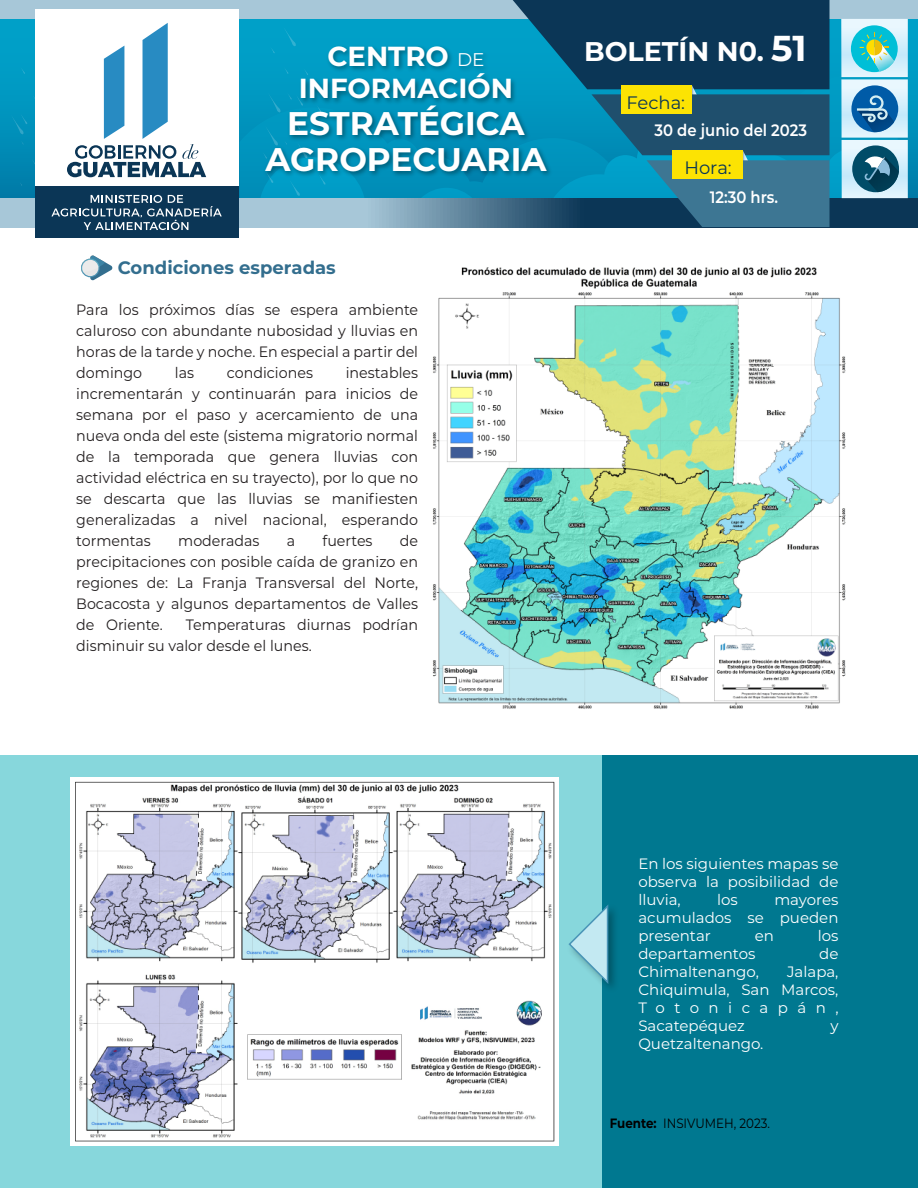
<style>
.page{position:relative;width:918px;height:1188px;background:#fff}
.page>*{position:absolute;margin:0;border:0;box-sizing:border-box;transform-origin:0 0}
.t1{font:700 32.7px "Montserrat";color:#fff}
.t2{font:700 27.6px/32.4px "Montserrat";color:#fff;text-align:center}
.t3{font:700 27px "Montserrat";color:#fff}
.t4{font:700 18px "Montserrat";color:#336e8e}
.t5{font:18px "Montserrat";color:#0a3656}
.t6{font:600 16.5px "Montserrat";color:#fff;scale:.9 1}
.t7{font:15px/21px "Montserrat";color:#231f20;text-align:justify;scale:.95 1}
.t8{font:15px/18px "Montserrat";color:#fff;text-align:justify}
.t9{font:13.5px "Montserrat";color:#000;scale:.88 1}
.s1{font-weight:400;font-size:18.3px}
.s2{font-size:36px}
.s3{font-weight:700}
</style>
<div class="page">
<div style="left:596px;top:755px;width:322px;height:433px;background:#007890"></div>
<div style="left:0;top:755px;width:601px;height:433px;background:#87d7dc"></div>
<img style="left:432px;top:267px;width:414px;height:442px">
<img style="left:71px;top:778px;width:488px;height:368px">
<img style="left:601px;top:899px;width:14px;height:99px">
<svg style="left:568px;top:904px;width:42px;height:82px"></svg>
<svg style="left:0;top:19px;width:918px;height:179px;background:#0594bd"></svg>
<div style="left:0;top:0;width:918px;height:19px;background:#a7c7d8"></div>
<svg style="left:34px;top:29px;width:1px;height:21px"></svg>
<svg style="left:31px;top:158px;width:4px;height:13px"></svg>
<svg style="left:19px;top:181px;width:3px;height:5px"></svg>
<svg style="left:20px;top:66px;width:5px;height:8px"></svg>
<svg style="left:32px;top:94px;width:3px;height:12px"></svg>
<svg style="left:11px;top:113px;width:16px;height:32px"></svg>
<svg style="left:0;top:198px;width:918px;height:29px;background:#6f93a9"></svg>
<div style="left:35px;top:9px;width:203px;height:216px;background:#fff"></div>
<div style="left:35px;top:187px;width:203px;height:51px;background:#0b3656"></div>
<svg style="left:51px;top:195px;width:171px;height:35px"></svg>
<svg style="left:67px;top:23px;width:139px;height:154px"></svg>
<svg style="left:899px;top:19px;width:9px;height:58px"></svg>
<svg style="left:899px;top:79px;width:9px;height:59px"></svg>
<svg style="left:899px;top:140px;width:9px;height:58px"></svg>
<svg style="left:240px;top:0;width:659px;height:227px;background:#247e9b"></svg>
<div style="left:673px;top:151px;width:70px;height:28px;background:#fce303"></div>
<svg style="left:81px;top:255px;width:32px;height:26px"></svg>
<h2 class="t2" style="left:299px;top:39px;width:215px">CENTRO <span class="s1">DE<br></span>INFORMACIÓN</h2>
<h1 class="t1" style="left:287px;top:99px;width:239px">ESTRATÉGICA</h1>
<h1 class="t1" style="left:265px;top:135px;width:283px">AGROPECUARIA</h1>
<p class="t4" style="left:118px;top:255px;width:220px">Condiciones esperadas</p>
<p class="t7" style="left:76px;top:299px;width:361px">Para los próximos días se espera ambiente caluroso con abundante nubosidad y lluvias en horas de la tarde y noche. En especial a partir del domingo</p>
<p class="t7" style="left:76px;top:362px;width:361px;text-indent:269px">inestables incrementarán y continuarán para inicios de semana por el paso y acercamiento de una nueva onda del este (sistema migratorio normal de la temporada que genera lluvias con actividad eléctrica en su trayecto), por lo que no se descarta que las lluvias se manifiesten generalizadas a nivel nacional, esperando tormentas</p>
<p class="t7" style="left:175px;top:362px;width:22px">las</p>
<p class="t7" style="left:227px;top:362px;width:92px">condiciones</p>
<p class="t7" style="left:178px;top:530px;width:87px">moderadas</p>
<p class="t7" style="left:287px;top:530px;width:10px">a</p>
<p class="t7" style="left:323px;top:530px;width:54px">fuertes</p>
<p class="t7" style="left:76px;top:530px;width:361px;text-indent:324px">de precipitaciones con posible caída de granizo en regiones de: La Franja Transversal del Norte, Bocacosta y algunos departamentos de Valles de Oriente.</p>
<p class="t7" style="left:76px;top:614px;width:361px;text-indent:110px">Temperaturas diurnas podrían disminuir su valor desde el lunes.</p>
<h3 class="t3" style="left:584px;top:32px;width:224px">BOLETÍN N0. <span class="s2">51</span></h3>
<p class="t5" style="left:627px;top:90px;width:60px">Fecha:</p>
<p class="t6" style="left:655px;top:118px;width:171px">30 de junio del 2023</p>
<p class="t5" style="left:684px;top:155px;width:49px">Hora:</p>
<p class="t6" style="left:710px;top:185px;width:77px">12:30 hrs.</p>
<p class="t8" style="left:638px;top:854px;width:202px">En los siguientes mapas se observa la posibilidad de lluvia,</p>
<p class="t8" style="left:717px;top:890px;width:22px">los</p>
<p class="t8" style="left:638px;top:890px;width:202px;text-indent:136px">mayores acumulados se pueden presentar</p>
<p class="t8" style="left:755px;top:926px;width:21px">en</p>
<p class="t8" style="left:818px;top:926px;width:22px">los</p>
<p class="t8" style="left:638px;top:944px;width:119px">departamentos</p>
<p class="t8" style="left:819px;top:944px;width:21px">de</p>
<p class="t8" style="left:638px;top:962px;width:122px">Chimaltenango,</p>
<p class="t8" style="left:638px;top:962px;width:202px;text-indent:149px">Jalapa, Chiquimula, San Marcos, Totonicapán, Sacatepéquez</p>
<p class="t8" style="left:830px;top:1016px;width:10px">y</p>
<p class="t8" style="left:638px;top:1034px;width:127px">Quetzaltenango.</p>
<p class="t9" style="left:610px;top:1114px;width:184px"><span class="s3">Fuente:</span> INSIVUMEH, 2023.</p>
</div>
